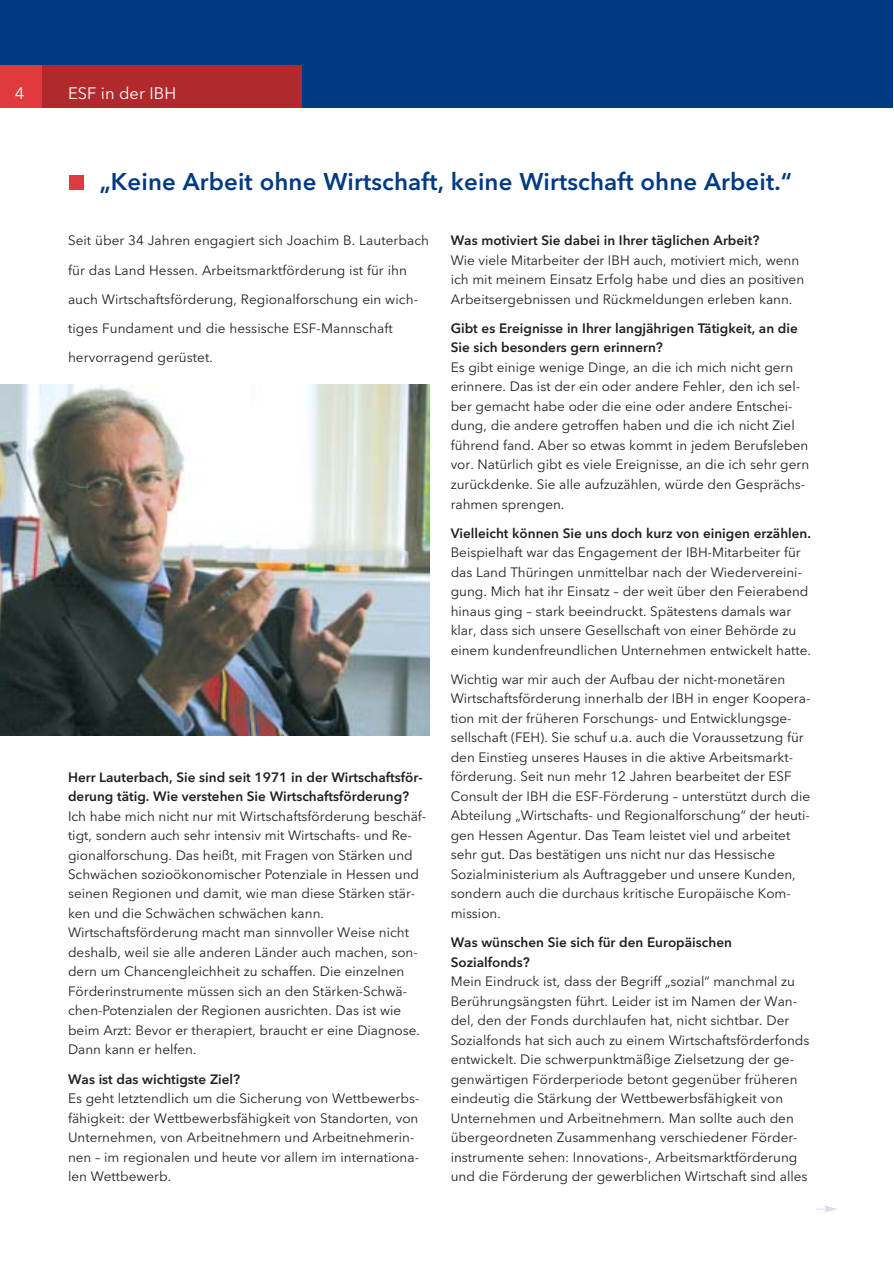
<style>
.page{position:relative;width:894px;height:1263px;background:#fff}
.page>*{position:absolute;margin:0;border:0;box-sizing:border-box;transform-origin:0 0}
.t1{font:600 24px "Avenir Next LT Pro";letter-spacing:.005em;color:#003a82}
.t2{font:16.5px "Avenir Next LT Pro";color:#fff}
.t3{font:13.5px/19.5px "Avenir Next LT Pro";color:#231f1f}
.t4{font:600 13.5px/19.5px "Avenir Next LT Pro";color:#231f1f}
</style>
<div class="page">
<div style="left:0;top:0;width:893px;height:108px;background:#003a82"></div>
<div style="left:0;top:65px;width:43px;height:43px;background:#e0393e"></div>
<div style="left:43px;top:65px;width:259px;height:43px;background:#b2292d"></div>
<svg style="left:816px;top:1205px;width:21px;height:8px"></svg>
<div style="left:70px;top:175px;width:14px;height:15px;background:#e0393e"></div>
<img style="left:0;top:385px;width:429px;height:350px">
<p class="t2" style="left:15px;top:87px;width:11px">4</p>
<p class="t2" style="left:68px;top:87px;width:110px">ESF in der IBH</p>
<h1 class="t1" style="left:100px;top:172px;width:694px">„Keine Arbeit ohne Wirtschaft, keine Wirtschaft ohne Arbeit.“</h1>
<p class="t3" style="left:68px;top:227px;width:363px;line-height:29.2px">Seit über 34 Jahren engagiert sich Joachim B. Lauterbach für das Land Hessen. Arbeitsmarktförderung ist für ihn auch Wirtschaftsförderung, Regionalforschung ein wich&shy;tiges Fundament und die hessische ESF-Mannschaft hervorragend gerüstet.</p>
<p class="t4" style="left:68px;top:768px;width:356px">Herr Lauterbach, Sie sind seit 1971 in der Wirtschaftsför&shy;derung tätig. Wie verstehen Sie Wirtschaftsförderung?</p>
<p class="t3" style="left:68px;top:807px;width:360px">Ich habe mich nicht nur mit Wirtschaftsförderung beschäf&shy;tigt, sondern auch sehr intensiv mit Wirtschafts- und Re&shy;gionalforschung. Das heißt, mit Fragen von Stärken und Schwächen sozioökonomischer Potenziale in Hessen und seinen Regionen und damit, wie man diese Stärken stär&shy;ken und die Schwächen schwächen kann.<br>Wirtschaftsförderung macht man sinnvoller Weise nicht deshalb, weil sie alle anderen Länder auch machen, son&shy;dern um Chancengleichheit zu schaffen. Die einzelnen Förderinstrumente müssen sich an den Stärken-Schwä&shy;chen-Potenzialen der Regionen ausrichten. Das ist wie beim Arzt: Bevor er therapiert, braucht er eine Diagnose.<br>Dann kann er helfen.</p>
<p class="t4" style="left:68px;top:1071px;width:174px">Was ist das wichtigste Ziel?</p>
<p class="t3" style="left:68px;top:1090px;width:353px">Es geht letztendlich um die Sicherung von Wettbewerbs&shy;fähigkeit: der Wettbewerbsfähigkeit von Standorten, von Unternehmen, von Arbeitnehmern und Arbeitnehmerin&shy;nen – im regionalen und heute vor allem im internationa&shy;len Wettbewerb.</p>
<p class="t4" style="left:451px;top:232px;width:310px">Was motiviert Sie dabei in Ihrer täglichen Arbeit?</p>
<p class="t3" style="left:451px;top:252px;width:355px">Wie viele Mitarbeiter der IBH auch, motiviert mich, wenn ich mit meinem Einsatz Erfolg habe und dies an positiven<br>Arbeitsergebnissen und Rückmeldungen erleben kann.</p>
<p class="t4" style="left:451px;top:320px;width:349px">Gibt es Ereignisse in Ihrer langjährigen Tätigkeit, an die<br>Sie sich besonders gern erinnern?</p>
<p class="t3" style="left:451px;top:359px;width:360px">Es gibt einige wenige Dinge, an die ich mich nicht gern erinnere. Das ist der ein oder andere Fehler, den ich sel&shy;ber gemacht habe oder die eine oder andere Entschei&shy;dung, die andere getroffen haben und die ich nicht Ziel führend fand. Aber so etwas kommt in jedem Berufsleben vor. Natürlich gibt es viele Ereignisse, an die ich sehr gern zurückdenke. Sie alle aufzuzählen, würde den Gesprächs&shy;rahmen sprengen.</p>
<p class="t4" style="left:451px;top:525px;width:362px">Vielleicht können Sie uns doch kurz von einigen erzählen.</p>
<p class="t3" style="left:451px;top:544px;width:362px">Beispielhaft war das Engagement der IBH-Mitarbeiter für das Land Thüringen unmittelbar nach der Wiedervereini&shy;gung. Mich hat ihr Einsatz – der weit über den Feierabend hinaus ging – stark beeindruckt. Spätestens damals war klar, dass sich unsere Gesellschaft von einer Behörde zu einem kundenfreundlichen Unternehmen entwickelt hatte.</p>
<p class="t3" style="left:451px;top:671px;width:361px">Wichtig war mir auch der Aufbau der nicht-monetären Wirtschaftsförderung innerhalb der IBH in enger Koopera&shy;tion mit der früheren Forschungs- und Entwicklungsge&shy;sellschaft (FEH). Sie schuf u.a. auch die Voraussetzung für den Einstieg unseres Hauses in die aktive Arbeitsmarkt&shy;förderung. Seit nun mehr 12 Jahren bearbeitet der ESF Consult der IBH die ESF-Förderung – unterstützt durch die Abteilung „Wirtschafts- und Regionalforschung“ der heuti&shy;gen Hessen Agentur. Das Team leistet viel und arbeitet sehr gut. Das bestätigen uns nicht nur das Hessische Sozialministerium als Auftraggeber und unsere Kunden, sondern auch die durchaus kritische Europäische Kom&shy;mission.</p>
<p class="t4" style="left:451px;top:934px;width:283px">Was wünschen Sie sich für den Europäischen<br>Sozialfonds?</p>
<p class="t3" style="left:451px;top:973px;width:360px">Mein Eindruck ist, dass der Begriff „sozial“ manchmal zu Berührungsängsten führt. Leider ist im Namen der Wan&shy;del, den der Fonds durchlaufen hat, nicht sichtbar. Der Sozialfonds hat sich auch zu einem Wirtschaftsförderfonds entwickelt. Die schwerpunktmäßige Zielsetzung der ge&shy;genwärtigen Förderperiode betont gegenüber früheren eindeutig die Stärkung der Wettbewerbsfähigkeit von Unternehmen und Arbeitnehmern. Man sollte auch den übergeordneten Zusammenhang verschiedener Förder&shy;instrumente sehen: Innovations-, Arbeitsmarktförderung und die Förderung der gewerblichen Wirtschaft sind alles</p>
</div>
